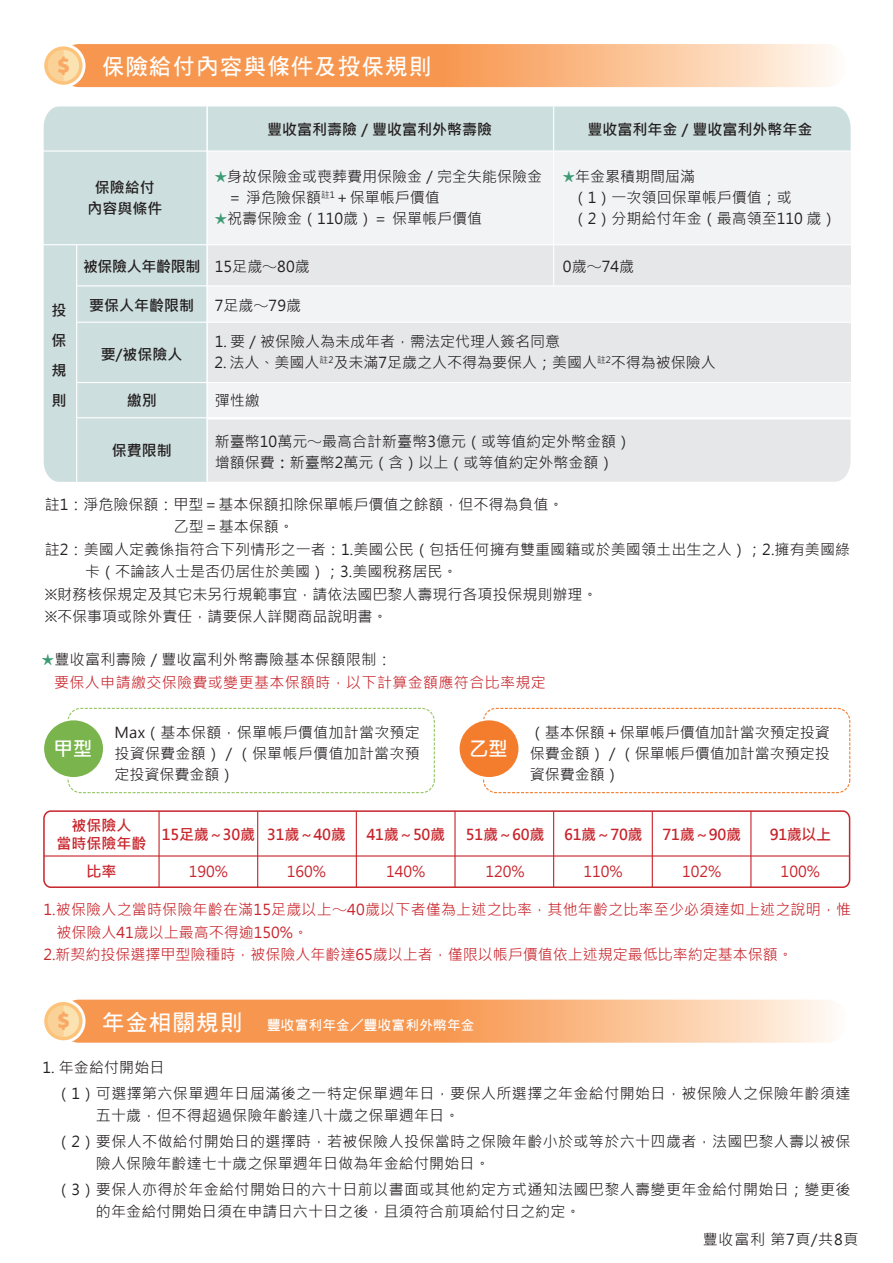
<style>
.page{position:relative;width:893px;height:1263px;background:#fff}
.page>*{position:absolute;margin:0;border:0;box-sizing:border-box;transform-origin:0 0}
.t1{font:22.5px "DF Hei Bd HKP BF";letter-spacing:.05em;color:#fff}
.t2{font:700 19.5px "Microsoft Jheng Hei";color:#fff}
.t3{font:15px/21px "Microsoft Jheng Hei";color:#231f20}
.t4{font:15px/25.5px "Microsoft Jheng Hei";letter-spacing:.025em;color:#231f20}
.t5{font:15px/22.5px "Microsoft Jheng Hei";letter-spacing:.015em;color:#c8242b}
.t6{font:700 15px/30px "Microsoft Jheng Hei";color:#231f20;text-align:justify}
.t7{font:700 15px "Microsoft Jheng Hei";letter-spacing:-.025em;color:#c8242b}
.t8{font:15px "Microsoft Jheng Hei";letter-spacing:.05em;color:#231f20}
.t9{font:700 15px/18px "Microsoft Jheng Hei";color:#c8242b;text-align:center}
.t10{font:700 15px "Microsoft Jheng Hei";letter-spacing:-.025em;color:#231f20}
.t11{font:13.5px "DF Hei Bd HKP BF";letter-spacing:.025em;color:#fff}
.s1{color:#3b9a74}
.s2{font-family:"DF Hei Std W3"}
.s3{font-weight:700}
.s4{color:#231f20}
.s5{font-size:22.5px}
</style>
<div class="page">
<div style="left:142px;top:151px;width:709px;height:267px;background:#f2f3f4"></div>
<div style="left:208px;top:106px;width:643px;height:44px;background:#cddede"></div>
<div style="left:206px;top:245px;width:645px;height:41px;background:#e6e7e9"></div>
<div style="left:197px;top:322px;width:654px;height:61px;background:#e6e7e9"></div>
<div style="left:208px;top:419px;width:643px;height:63px;background:#e6e7e9"></div>
<div style="left:44px;top:106px;width:162px;height:376px;background:#cddede"></div>
<hr style="left:553px;top:106px;width:1px;height:180px;background:#fff">
<hr style="left:43px;top:150px;width:809px;height:2px;background:#fff">
<hr style="left:76px;top:244px;width:1px;height:238px;background:#fff">
<hr style="left:77px;top:285px;width:775px;height:1px;background:#fff">
<hr style="left:77px;top:322px;width:775px;height:1px;background:#fff">
<hr style="left:43px;top:244px;width:809px;height:1px;background:#fff">
<hr style="left:77px;top:382px;width:775px;height:1px;background:#fff">
<hr style="left:77px;top:417px;width:775px;height:1px;background:#fff">
<hr style="left:206px;top:105px;width:2px;height:377px;background:#fff">
<svg style="left:59px;top:44px;width:788px;height:43px;background:#f9b078"></svg>
<svg style="left:43px;top:45px;width:41px;height:41px"></svg>
<div style="left:41px;top:43px;width:45px;height:45px;border:3px solid #fff;border-radius:50%"></div>
<svg style="left:59px;top:1000px;width:788px;height:43px;background:#f9b079"></svg>
<svg style="left:43px;top:1000px;width:41px;height:42px"></svg>
<div style="left:41px;top:999px;width:45px;height:44px;border:3px solid #fff;border-radius:50%"></div>
<div style="left:43px;top:810px;width:807px;height:78px;border:2px solid #c8242b;border-radius:7px"></div>
<hr style="left:158px;top:811px;width:2px;height:76px;background:#c8242b">
<hr style="left:257px;top:811px;width:1px;height:76px;background:#c8242b">
<hr style="left:356px;top:811px;width:1px;height:76px;background:#c8242b">
<hr style="left:454px;top:811px;width:2px;height:76px;background:#c8242b">
<hr style="left:553px;top:811px;width:1px;height:76px;background:#c8242b">
<hr style="left:652px;top:811px;width:1px;height:76px;background:#c8242b">
<hr style="left:750px;top:811px;width:1px;height:76px;background:#c8242b">
<hr style="left:44px;top:855px;width:806px;height:1px;background:#c8242b">
<div style="left:68px;top:708px;width:367px;height:85px;border:1px dashed #96c564;border-radius:13px"></div>
<div style="left:42px;top:718px;width:63px;height:61px;border:4px solid #fff;border-radius:50%"></div>
<div style="left:44px;top:720px;width:59px;height:57px;background:#79b54c;border-radius:50%"></div>
<div style="left:483px;top:708px;width:367px;height:85px;border:1px dashed #f47d2d;border-radius:13px"></div>
<div style="left:458px;top:718px;width:62px;height:61px;border:4px solid #fff;border-radius:50%"></div>
<div style="left:460px;top:720px;width:58px;height:57px;background:#f47d2d;border-radius:50%"></div>
<svg style="left:48px;top:50px;width:31px;height:31px"></svg>
<svg style="left:48px;top:1005px;width:31px;height:32px"></svg>
<h1 class="t1" style="left:102px;top:55px;width:331px">保險給付內容與條件及投保規則</h1>
<p class="t6" style="left:52px;top:296px;width:16px">投保規則</p>
<p class="t6" style="left:87px;top:176px;width:76px;line-height:21px;text-align:center">保險給付內容與條件</p>
<p class="t10" style="left:83px;top:257px;width:119px">被保險人年齡限制</p>
<p class="t6" style="left:89px;top:291px;width:106px">要保人年齡限制</p>
<p class="t6" style="left:101px;top:340px;width:83px">要/被保險人</p>
<p class="t6" style="left:127px;top:386px;width:31px">繳別</p>
<p class="t6" style="left:112px;top:435px;width:61px">保費限制</p>
<p class="t6" style="left:267px;top:115px;width:226px">豐收富利壽險／豐收富利外幣壽險</p>
<p class="t3" style="left:227px;top:166px;width:316px;text-indent:-12px"><span class="s1">★</span>身故保險金或喪葬費用保險金／完全失能保險金＝ 淨危險保額<sup>註1</sup>＋保單帳戶價值</p>
<p class="t3" style="left:215px;top:208px;width:269px"><span class="s1">★</span>祝壽保險金（110歲）＝ 保單帳戶價值</p>
<p class="t3" style="left:215px;top:256px;width:96px">15足歲<span class="s2">∼</span>80歲</p>
<p class="t3" style="left:215px;top:295px;width:88px">7足歲<span class="s2">∼</span>79歲</p>
<p class="t6" style="left:587px;top:115px;width:226px">豐收富利年金／豐收富利外幣年金</p>
<p class="t3" style="left:573px;top:166px;width:265px;text-indent:-10px"><span class="s1">★</span>年金累積期間屆滿<br>（1）一次領回保單帳戶價值；或<br>（2）分期給付年金（最高領至110 歲）</p>
<p class="t3" style="left:563px;top:256px;width:73px">0歲<span class="s2">∼</span>74歲</p>
<p class="t3" style="left:215px;top:331px;width:347px">1. 要／被保險人為未成年者，需法定代理人簽名同意</p>
<p class="t3" style="left:214px;top:352px;width:503px">2. 法人、美國人<sup>註2</sup>及未滿7足歲之人不得為要保人；美國人<sup>註2</sup>不得為被保險人</p>
<p class="t3" style="left:215px;top:390px;width:46px">彈性繳</p>
<p class="t3" style="left:215px;top:431px;width:418px">新臺幣10萬元<span class="s2">∼</span>最高合計新臺幣3億元（或等值約定外幣金額）增額保費<span class="s3">：</span>新臺幣2萬元（含）以上（或等值約定外幣金額）</p>
<p class="t3" style="left:45px;top:494px;width:520px">註1：淨危險保額：甲型＝基本保額扣除保單帳戶價值之餘額，但不得為負值。</p>
<p class="t3" style="left:155px;top:516px;width:140px">　 乙型＝基本保額。</p>
<p class="t3" style="left:45px;top:539px;width:807px">註2：美國人定義係指符合下列情形之一者：1.美國公民（包括任何擁有雙重國籍或於美國領土出生之人）；2.擁有美國綠</p>
<p class="t3" style="left:45px;top:561px;width:414px">　　　卡（不論該人士是否仍居住於美國）；3.美國稅務居民。</p>
<p class="t3" style="left:45px;top:584px;width:554px">※財務核保規定及其它未另行規範事宜，請依法國巴黎人壽現行各項投保規則辦理。</p>
<p class="t3" style="left:45px;top:606px;width:344px">※不保事項或除外責任，請要保人詳閱商品說明書。</p>
<p class="t5" style="left:54px;top:649px;width:493px;text-indent:-12px"><span class="s1">★</span><span class="s4">豐收富利壽險 / 豐收富利外幣壽險基本保額限制：<br></span>要保人申請繳交保險費或變更基本保額時，以下計算金額應符合比率規定</p>
<h2 class="t2" style="left:54px;top:736px;width:40px">甲型</h2>
<p class="t3" style="left:114px;top:722px;width:307px;text-align:justify">Max（基本保額，保單帳戶價值加計當次預定投資保費金額）／（保單帳戶價值加計當次預定投資保費金額）</p>
<h2 class="t2" style="left:469px;top:736px;width:40px">乙型</h2>
<p class="t3" style="left:530px;top:722px;width:302px;text-align:justify">（基本保額＋保單帳戶價值加計當次預定投資保費金額）／（保單帳戶價值加計當次預定投資保費金額）</p>
<p class="t9" style="left:56px;top:816px;width:91px">被保險人<br>當時保險年齡</p>
<p class="t7" style="left:162px;top:825px;width:185px">15足歲～30歲 31歲～40歲</p>
<p class="t7" style="left:367px;top:825px;width:80px">41歲～50歲</p>
<p class="t7" style="left:466px;top:825px;width:80px">51歲～60歲</p>
<p class="t7" style="left:564px;top:825px;width:80px">61歲～70歲</p>
<p class="t7" style="left:663px;top:825px;width:80px">71歲～90歲</p>
<p class="t7" style="left:770px;top:825px;width:63px">91歲以上</p>
<p class="t7" style="left:86px;top:862px;width:31px">比率</p>
<p class="t5" style="left:189px;top:860px;width:41px">190%</p>
<p class="t5" style="left:287px;top:860px;width:41px">160%</p>
<p class="t5" style="left:386px;top:860px;width:41px">140%</p>
<p class="t5" style="left:485px;top:860px;width:41px">120%</p>
<p class="t5" style="left:583px;top:860px;width:41px">110%</p>
<p class="t5" style="left:682px;top:860px;width:41px">102%</p>
<p class="t5" style="left:781px;top:860px;width:41px">100%</p>
<p class="t5" style="left:43px;top:899px;width:809px">1.被保險人之當時保險年齡在滿15足歲以上<span class="s2">∼</span>40歲以下者僅為上述之比率，其他年齡之比率至少必須達如上述之說明，惟</p>
<p class="t5" style="left:56px;top:921px;width:253px">被保險人41歲以上最高不得逾150%。</p>
<p class="t5" style="left:43px;top:944px;width:751px">2.新契約投保選擇甲型險種時，被保險人年齡達65歲以上者，僅限以帳戶價值依上述規定最低比率約定基本保額。</p>
<p class="t11" style="left:102px;top:1018px;width:374px"><span class="s5">年金相關規則　</span>豐收富利年金／豐收富利外幣年金</p>
<p class="t4" style="left:56px;top:1055px;width:796px;text-indent:-14px">1. 年金給付開始日<br>（1）可選擇第六保單週年日屆滿後之一特定保單週年日，要保人所選擇之年金給付開始日，被保險人之保險年齡須達</p>
<p class="t4" style="left:56px;top:1103px;width:796px;text-indent:40px">五十歲，但不得超過保險年齡達八十歲之保單週年日。<br>（2）要保人不做給付開始日的選擇時，若被保險人投保當時之保險年齡小於或等於六十四歲者，法國巴黎人壽以被保</p>
<p class="t4" style="left:56px;top:1151px;width:796px;text-indent:40px">險人保險年齡達七十歲之保單週年日做為年金給付開始日。<br>（3）要保人亦得於年金給付開始日的六十日前以書面或其他約定方式通知法國巴黎人壽變更年金給付開始日；變更後</p>
<p class="t3" style="left:96px;top:1201px;width:486px">的年金給付開始日須在申請日六十日之後，且須符合前項給付日之約定。</p>
<p class="t8" style="left:703px;top:1230px;width:157px">豐收富利 第7頁/共8頁</p>
</div>
